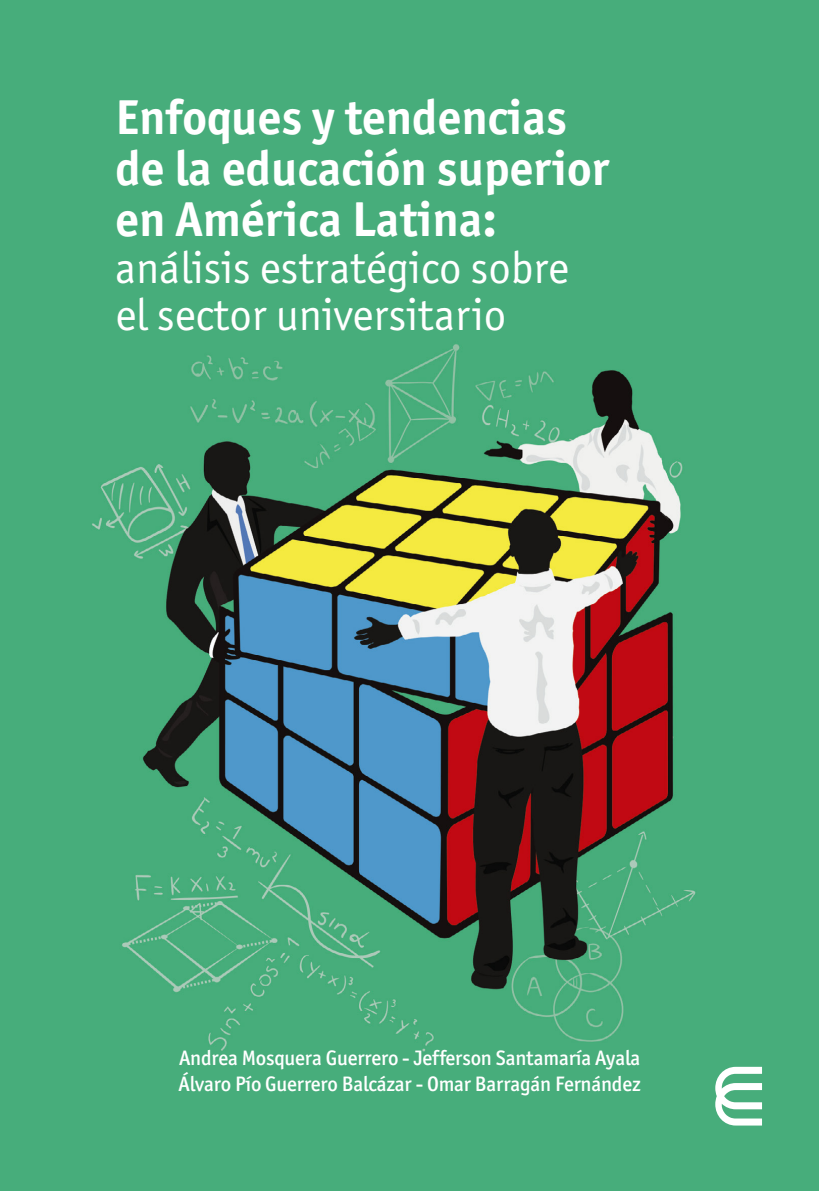
<style>
.page{position:relative;width:819px;height:1191px;background:#fff}
.page>*{position:absolute;margin:0;border:0;box-sizing:border-box;transform-origin:0 0}
.t1{font:700 49.18px/51.1px "Officina Sans ITC Std";color:#fff}
.t2{font:44.98px/47.1px "Officina Sans ITC Std";color:#fff}
.t3{font:500 21px/25.4px "Officina Sans ITC Std";letter-spacing:-.01em;color:#fff}
</style>
<div class="page">
<img style="left:0;top:0;width:819px;height:1191px">
<svg style="left:715px;top:1066px;width:47px;height:59px"></svg>
<h1 class="t1" style="left:115px;top:91px;width:495px">Enfoques y tendencias de la educación superior en América Latina:</h1>
<h2 class="t2" style="left:115px;top:244px;width:455px">análisis estratégico sobre el sector universitario</h2>
<p class="t3" style="left:178px;top:1045px;width:463px">Andrea Mosquera Guerrero - Jefferson Santamaría Ayala<br>Álvaro Pío Guerrero Balcázar - Omar Barragán Fernández</p>
</div>
